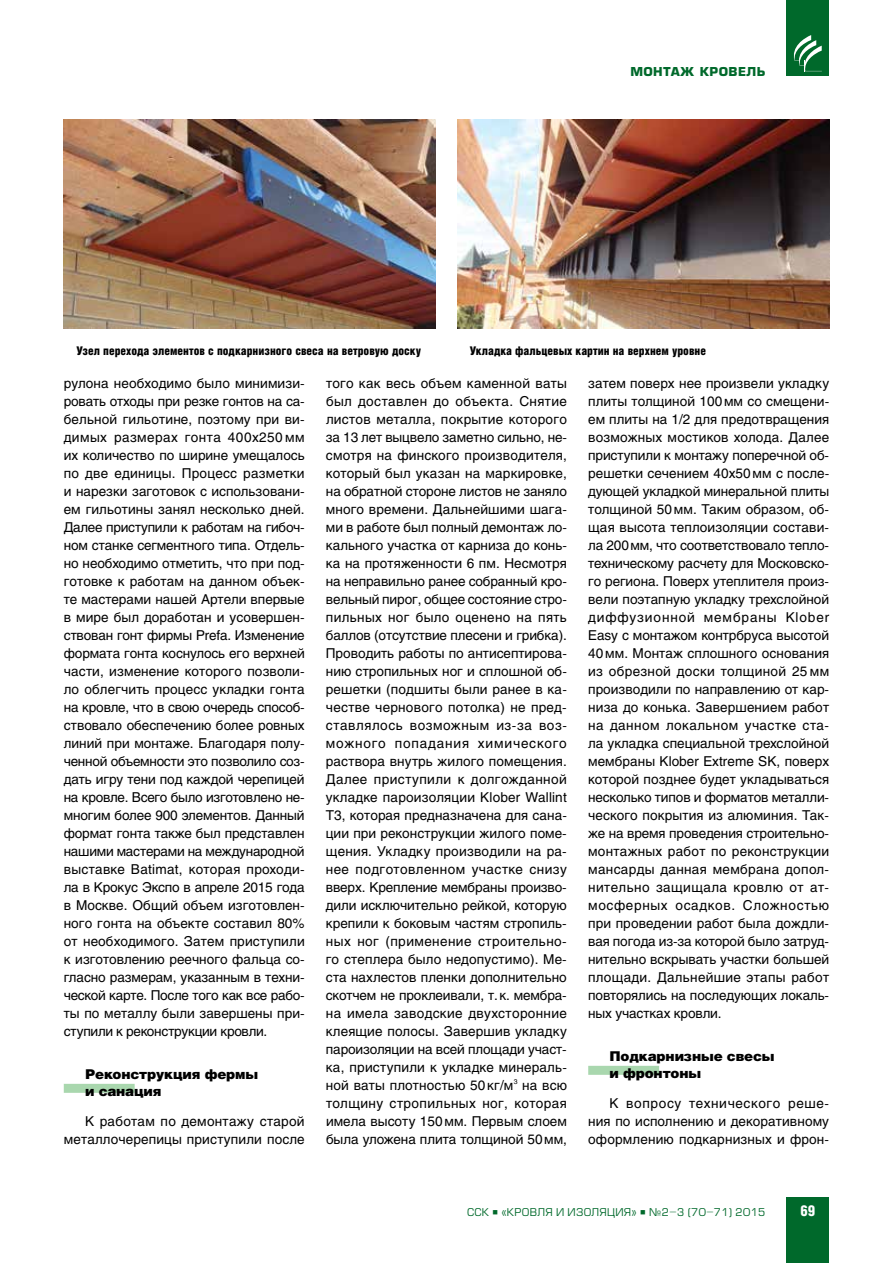
<style>
.page{position:relative;width:893px;height:1263px;background:#fff}
.page>*{position:absolute;margin:0;border:0;box-sizing:border-box;transform-origin:0 0}
.t1{font:900 15px "Helios Cond";color:#fff}
.t2{font:13.5px/18px "Helios";letter-spacing:.005em;color:#000;text-align:justify}
.t3{font:900 13.5px/16.2px "Helios";letter-spacing:-.01em;color:#000}
.t4{font:900 12px "Helios Cond";color:#000}
.t5{font:700 12px "Europe";letter-spacing:.03em;color:#00692b}
.t6{font:10.5px "Europe";letter-spacing:.03em;color:#00692b}
</style>
<div class="page">
<div style="left:786px;top:1197px;width:43px;height:66px;background:#00692b"></div>
<div style="left:786px;top:0;width:43px;height:76px;background:#00692b"></div>
<svg style="left:794px;top:35px;width:28px;height:36px"></svg>
<div style="left:64px;top:1084px;width:71px;height:9px;background:#a9d7ae"></div>
<div style="left:588px;top:1066px;width:71px;height:9px;background:#a9d7ae"></div>
<img style="left:64px;top:119px;width:372px;height:209px">
<img style="left:457px;top:119px;width:372px;height:209px">
<p class="t5" style="left:630px;top:64px;width:137px">монтаж кровель</p>
<p class="t4" style="left:77px;top:343px;width:346px">Узел перехода элементов с подкарнизного свеса на ветровую доску</p>
<p class="t4" style="left:470px;top:343px;width:238px">Укладка фальцевых картин на верхнем уровне</p>
<p class="t2" style="left:64px;top:374px;width:243px">рулона необходимо было минимизи&shy;ровать отходы при резке гонтов на са&shy;бельной гильотине, поэтому при ви&shy;димых размерах гонта 400х250 мм их количество по ширине умещалось по две единицы. Процесс разметки и нарезки заготовок с использовани&shy;ем гильотины занял несколько дней.<br>Далее приступили к работам на гибоч&shy;ном станке сегментного типа. Отдель&shy;но необходимо отметить, что при под&shy;готовке к работам на данном объек&shy;те мастерами нашей Артели впервые в мире был доработан и усовершен&shy;ствован гонт фирмы Prefa. Изменение формата гонта коснулось его верхней части, изменение которого позволи&shy;ло облегчить процесс укладки гонта на кровле, что в свою очередь способ&shy;ствовало обеспечению более ровных линий при монтаже. Благодаря полу&shy;ченной объемности это позволило соз&shy;дать игру тени под каждой черепицей на кровле. Всего было изготовлено не&shy;многим более 900 элементов. Данный формат гонта также был представлен нашими мастерами на международной выставке Batimat, которая проходи&shy;ла в Крокус Экспо в апреле 2015 года в Москве. Общий объем изготовлен&shy;ного гонта на объекте составил 80% от необходимого. Затем приступили к изготовлению реечного фальца со&shy;гласно размерам, указанным в техни&shy;ческой карте. После того как все рабо&shy;ты по металлу были завершены при&shy;ступили к реконструкции кровли.</p>
<p class="t3" style="left:85px;top:1066px;width:175px">Реконструкция фермы и санация</p>
<p class="t2" style="left:64px;top:1112px;width:242px;text-align:right">К работам по демонтажу старой металлочерепицы приступили после</p>
<p class="t2" style="left:326px;top:374px;width:243px">того как весь объем каменной ваты был доставлен до объекта. Снятие листов металла, покрытие которого за 13 лет выцвело заметно сильно, не&shy;смотря на финского производителя, который был указан на маркировке, на обратной стороне листов не заняло много времени. Дальнейшими шага&shy;ми в работе был полный демонтаж ло&shy;кального участка от карниза до конь&shy;ка на протяженности 6 пм. Несмотря на неправильно ранее собранный кро&shy;вельный пирог, общее состояние стро&shy;пильных ног было оценено на пять баллов (отсутствие плесени и грибка).<br>Проводить работы по антисептирова&shy;нию стропильных ног и сплошной об&shy;решетки (подшиты были ранее в ка&shy;честве чернового потолка) не пред&shy;ставлялось возможным из‑за воз&shy;можного попадания химического раствора внутрь жилого помещения.<br>Далее приступили к долгожданной укладке пароизоляции Klober Wallint T3, которая предназначена для сана&shy;ции при реконструкции жилого поме&shy;щения. Укладку производили на ра&shy;нее подготовленном участке снизу вверх. Крепление мембраны произво&shy;дили исключительно рейкой, которую крепили к боковым частям стропиль&shy;ных ног (применение строительно&shy;го степлера было недопустимо). Ме&shy;ста нахлестов пленки дополнительно скотчем не проклеивали, т.к. мембра&shy;на имела заводские двухсторонние клеящие полосы. Завершив укладку пароизоляции на всей площади участ&shy;ка, приступили к укладке минераль&shy;ной ваты плотностью 50 кг/м<sup>3</sup> на всю толщину стропильных ног, которая имела высоту 150мм. Первым слоем была уложена плита толщиной 50мм,</p>
<p class="t2" style="left:588px;top:374px;width:243px">затем поверх нее произвели укладку плиты толщиной 100мм со смещени&shy;ем плиты на 1/2 для предотвращения возможных мостиков холода. Далее приступили к монтажу поперечной об&shy;решетки сечением 40х50мм с после&shy;дующей укладкой минеральной плиты толщиной 50мм. Таким образом, об&shy;щая высота теплоизоляции состави&shy;ла 200мм, что соответствовало тепло&shy;техническому расчету для Московско&shy;го региона. Поверх утеплителя произ&shy;вели поэтапную укладку трехслойной диффузионной мембраны Klober Easy с монтажом контрбруса высотой 40мм. Монтаж сплошного основания из обрезной доски толщиной 25 мм производили по направлению от кар&shy;низа до конька. Завершением работ на данном локальном участке ста&shy;ла укладка специальной трехслойной мембраны Klober Extreme SK, поверх которой позднее будет укладываться несколько типов и форматов металли&shy;ческого покрытия из алюминия. Так&shy;же на время проведения строительно&shy;монтажных работ по реконструкции мансарды данная мембрана допол&shy;нительно защищала кровлю от ат&shy;мосферных осадков. Сложностью при проведении работ была дождли&shy;вая погода из‑за которой было затруд&shy;нительно вскрывать участки большей площади. Дальнейшие этапы работ повторялись на последующих локаль&shy;ных участках кровли.</p>
<p class="t3" style="left:609px;top:1048px;width:167px">Подкарнизные свесы и фронтоны</p>
<p class="t2" style="left:588px;top:1094px;width:242px;text-indent:21px">К вопросу технического реше&shy;ния по исполнению и декоративному оформлению подкарнизных и фрон-</p>
<p class="t6" style="left:467px;top:1206px;width:300px">ССК ■ «Кровля и Изоляция» ■ №2–3 (70–71) 2015</p>
<p class="t1" style="left:800px;top:1202px;width:17px">69</p>
</div>
